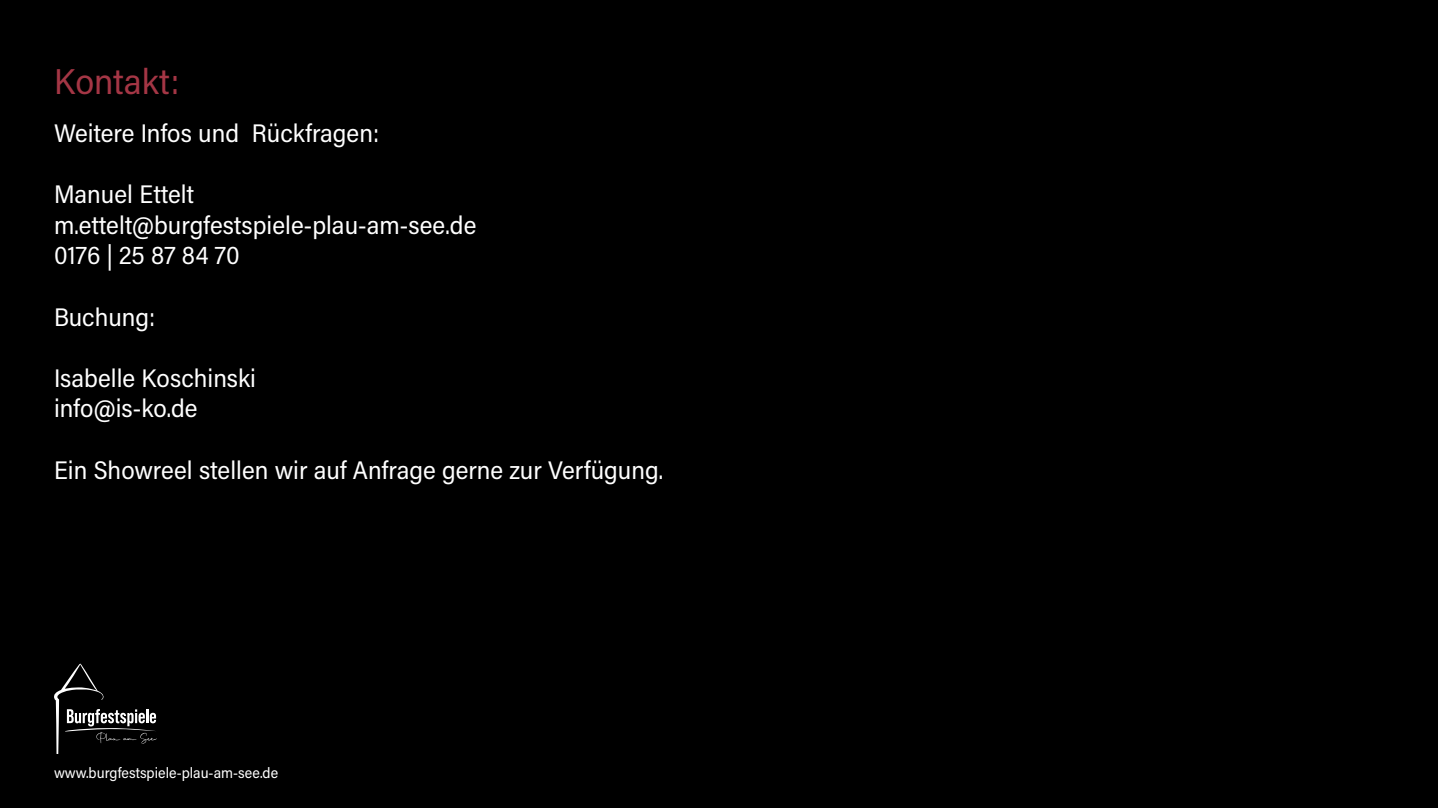
<style>
.page{position:relative;width:1438px;height:808px;background:#fff}
.page>*{position:absolute;margin:0;border:0;box-sizing:border-box;transform-origin:0 0}
.t1{font:36px "Acumin Variable Concept";color:#a43645}
.t2{font:25.5px "Acumin Variable Concept";color:#fff}
.t3{font:15px "Acumin Variable Concept";color:#fff}
</style>
<div class="page">
<div style="left:0;top:0;width:1437px;height:808px;background:#000"></div>
<svg style="left:54px;top:663px;width:103px;height:91px"></svg>
<p class="t1" style="left:54px;top:57px;width:127px">Kontakt:</p>
<p class="t2" style="left:54px;top:116px;width:327px">Weitere Infos und Rückfragen:</p>
<p class="t2" style="left:54px;top:177px;width:141px">Manuel Ettelt</p>
<p class="t2" style="left:54px;top:207px;width:424px">m.ettelt@burgfestspiele-plau-am-see.de</p>
<p class="t2" style="left:54px;top:238px;width:187px">0176 | 25 87 84 70</p>
<p class="t2" style="left:54px;top:299px;width:103px">Buchung:</p>
<p class="t2" style="left:54px;top:360px;width:203px">Isabelle Koschinski</p>
<p class="t2" style="left:54px;top:391px;width:145px">info@is-ko.de</p>
<p class="t2" style="left:54px;top:452px;width:610px">Ein Showreel stellen wir auf Anfrage gerne zur Verfügung.</p>
<p class="t3" style="left:54px;top:762px;width:226px">www.burgfestspiele-plau-am-see.de</p>
</div>
